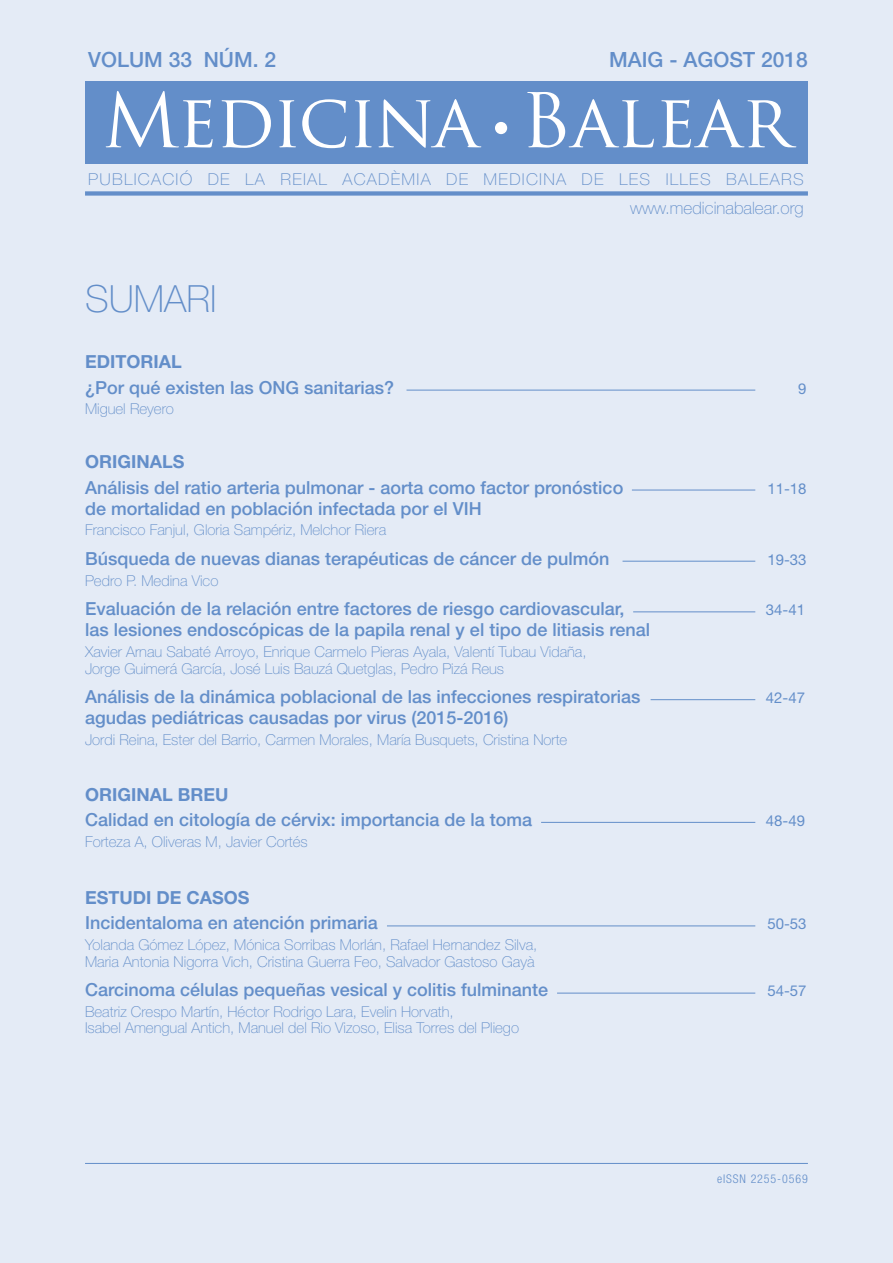
<style>
.page{position:relative;width:893px;height:1263px;background:#e4ebf6}
.page>*{position:absolute;margin:0;border:0;box-sizing:border-box;transform-origin:0 0}
.t1{font:73.35px "Trajan Pro";letter-spacing:-.025em;color:#fff}
.t2{font:100 37.5px "Helvetica Neue LT Std";color:#638ec9}
.t3{font:500 21px "Helvetica Neue LT Std";color:#638ec9}
.t4{font:500 18px "Helvetica Neue LT Std";color:#638ec9}
.t5{font:700 18px "Helvetica Neue LT Std";color:#638ec9}
.t6{font:100 17.1px "Helvetica Neue LT Std";color:#638ec9}
.t7{font:100 16.35px "Helvetica Neue LT Std";letter-spacing:.075em;color:#638ec9}
.t8{font:100 15px "Helvetica Neue LT Std";color:#638ec9}
.t9{font:15px "Helvetica Neue LT Std";color:#638ec9}
.t10{font:300 condensed 12px "Helvetica Neue LT Std";letter-spacing:.075em;color:#638ec9}
</style>
<div class="page">
<div style="left:85px;top:191px;width:723px;height:5px;background:#638ec9"></div>
<div style="left:85px;top:82px;width:723px;height:82px;background:#638ec9"></div>
<div style="left:495px;top:122px;width:12px;height:12px;background:#fff;border-radius:50%"></div>
<hr style="left:622px;top:561px;width:133px;height:1px;background:#638ec9">
<hr style="left:632px;top:490px;width:123px;height:1px;background:#638ec9">
<hr style="left:406px;top:390px;width:349px;height:1px;background:#638ec9">
<hr style="left:633px;top:612px;width:122px;height:1px;background:#638ec9">
<hr style="left:387px;top:926px;width:368px;height:1px;background:#638ec9">
<hr style="left:557px;top:993px;width:198px;height:1px;background:#638ec9">
<hr style="left:651px;top:699px;width:104px;height:1px;background:#638ec9">
<hr style="left:541px;top:822px;width:214px;height:1px;background:#638ec9">
<hr style="left:85px;top:1163px;width:723px;height:1px;background:#638ec9">
<p class="t3" style="left:88px;top:47px;width:189px">VOLUM 33 NÚM. 2</p>
<p class="t3" style="left:609px;top:47px;width:200px">MAIG - AGOST 2018</p>
<p class="t1" style="left:102px;top:74px;width:690px">Medicina Balear</p>
<p class="t7" style="left:88px;top:170px;width:717px">PUBLICACIÓ DE LA REIAL ACADÈMIA DE MEDICINA DE LES ILLES BALEARS</p>
<p class="t6" style="left:630px;top:198px;width:175px">www.medicinabalear.org</p>
<p class="t2" style="left:85px;top:277px;width:133px">SUMARI</p>
<p class="t5" style="left:85px;top:351px;width:98px">EDITORIAL</p>
<p class="t4" style="left:85px;top:377px;width:311px">¿Por qué existen las ONG sanitarias?</p>
<p class="t9" style="left:798px;top:379px;width:10px">9</p>
<p class="t8" style="left:85px;top:400px;width:90px">Miguel Reyero</p>
<p class="t5" style="left:85px;top:451px;width:101px">ORIGINALS</p>
<p class="t4" style="left:85px;top:477px;width:540px">Análisis del ratio arteria pulmonar - aorta como factor pronóstico</p>
<p class="t9" style="left:767px;top:479px;width:41px">11-18</p>
<p class="t4" style="left:85px;top:498px;width:398px">de mortalidad en población infectada por el VIH</p>
<p class="t8" style="left:85px;top:521px;width:303px">Francisco Fanjul, Gloria Sampériz, Melchor Riera</p>
<p class="t4" style="left:85px;top:548px;width:526px">Búsqueda de nuevas dianas terapéuticas de cáncer de pulmón</p>
<p class="t9" style="left:767px;top:551px;width:41px">19-33</p>
<p class="t8" style="left:85px;top:572px;width:135px">Pedro P. Medina Vico</p>
<p class="t4" style="left:85px;top:598px;width:541px">Evaluación de la relación entre factores de riesgo cardiovascular,</p>
<p class="t9" style="left:766px;top:601px;width:41px">34-41</p>
<p class="t4" style="left:85px;top:619px;width:567px">las lesiones endoscópicas de la papila renal y el tipo de litiasis renal</p>
<p class="t8" style="left:85px;top:643px;width:503px">Xavier Arnau Sabaté Arroyo, Enrique Carmelo Pieras Ayala, Valentí Tubau Vidaña,</p>
<p class="t8" style="left:85px;top:660px;width:421px">Jorge Guimerá García, José Luis Bauzá Quetglas, Pedro Pizá Reus</p>
<p class="t4" style="left:85px;top:686px;width:557px">Análisis de la dinámica poblacional de las infecciones respiratorias</p>
<p class="t9" style="left:766px;top:689px;width:41px">42-47</p>
<p class="t4" style="left:85px;top:707px;width:425px">agudas pediátricas causadas por virus (2015-2016)</p>
<p class="t8" style="left:85px;top:731px;width:484px">Jordi Reina, Ester del Barrio, Carmen Morales, María Busquets, Cristina Norte</p>
<p class="t5" style="left:85px;top:783px;width:145px">ORIGINAL BREU</p>
<p class="t4" style="left:85px;top:809px;width:449px">Calidad en citología de cérvix: importancia de la toma</p>
<p class="t9" style="left:766px;top:812px;width:41px">48-49</p>
<p class="t8" style="left:85px;top:833px;width:224px">Forteza A, Oliveras M, Javier Cortés</p>
<p class="t5" style="left:85px;top:886px;width:166px">ESTUDI DE CASOS</p>
<p class="t4" style="left:85px;top:912px;width:294px">Incidentaloma en atención primaria</p>
<p class="t9" style="left:767px;top:915px;width:41px">50-53</p>
<p class="t8" style="left:85px;top:936px;width:454px">Yolanda Gómez López, Mónica Sorribas Morlán, Rafael Hernandez Silva,</p>
<p class="t8" style="left:85px;top:953px;width:451px">Maria Antonia Nigorra Vich, Cristina Guerra Feo, Salvador Gastoso Gayà</p>
<p class="t4" style="left:85px;top:979px;width:465px">Carcinoma células pequeñas vesical y colitis fulminante</p>
<p class="t9" style="left:767px;top:982px;width:41px">54-57</p>
<p class="t8" style="left:85px;top:1003px;width:370px">Beatriz Crespo Martín, Héctor Rodrigo Lara, Evelin Horvath,</p>
<p class="t8" style="left:85px;top:1019px;width:436px">Isabel Amengual Antich, Manuel del Rio Vizoso, Elisa Torres del Pliego</p>
<p class="t10" style="left:717px;top:1172px;width:92px">eISSN 2255-0569</p>
</div>
